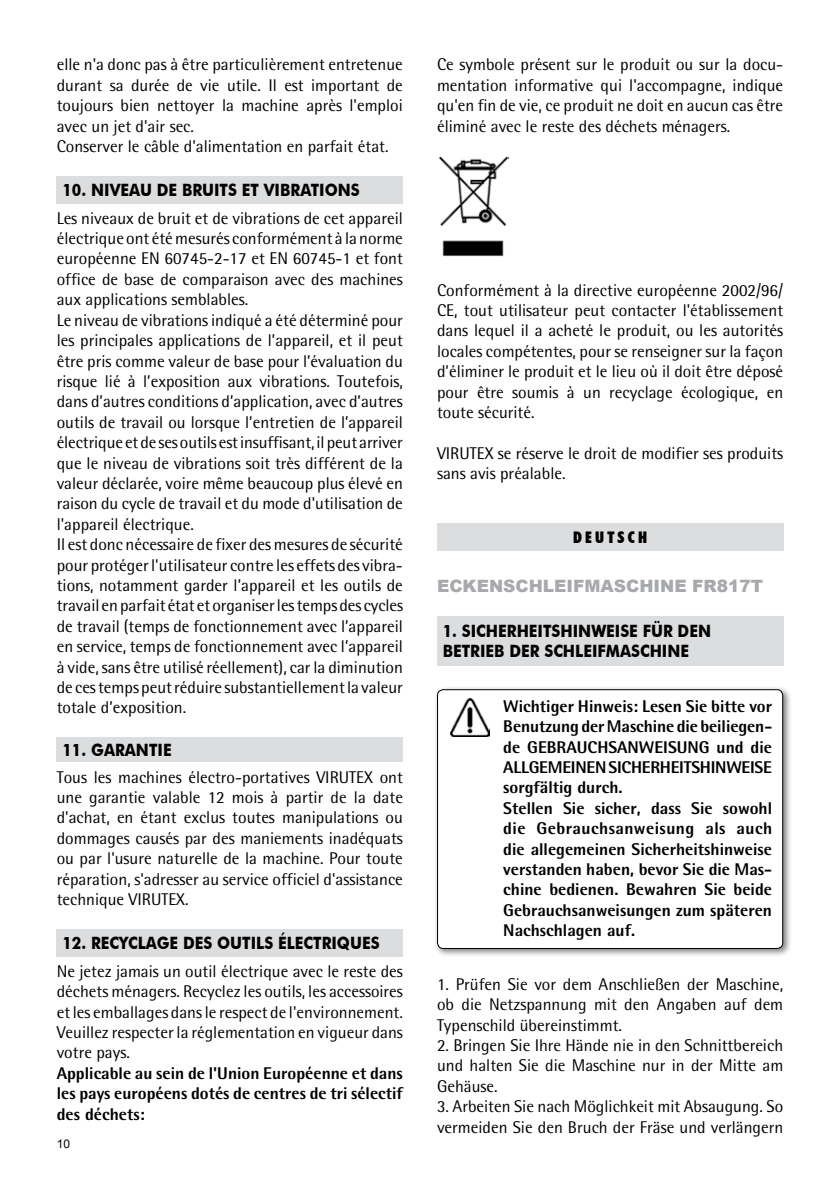
<style>
.page{position:relative;width:840px;height:1191px;background:#fff}
.page>*{position:absolute;margin:0;border:0;box-sizing:border-box;transform-origin:0 0}
.t1{font:17px/20.4px "Rotis Semi Sans";color:#000;text-align:justify}
.t2{font:800 17px/20.4px "Rotis Semi Sans";color:#000}
.t3{font:700 17px/20.4px "Futura BT";color:#000;scale:.9 1}
.t4{font:900 17px "Arial";color:#a7a9ac}
.t5{font:900 condensed 16px "Futura BT";letter-spacing:.2em;color:#000}
.t6{font:12px "Arial";color:#000}
</style>
<div class="page">
<img style="left:439px;top:156px;width:68px;height:101px">
<div style="left:437px;top:523px;width:345px;height:28px;background:#dcddde"></div>
<div style="left:437px;top:615px;width:345px;height:50px;background:#dcddde"></div>
<div style="left:433px;top:686px;width:358px;height:271px;background:#000;opacity:.5"></div>
<div style="left:437px;top:689px;width:345px;height:259px;background:#fff;border-radius:6px"></div>
<img style="left:450px;top:698px;width:39px;height:39px">
<div style="left:437px;top:689px;width:345px;height:260px;border:1px solid #000;border-radius:6px"></div>
<div style="left:57px;top:176px;width:345px;height:27px;background:#dcddde"></div>
<div style="left:57px;top:737px;width:345px;height:25px;background:#dcddde"></div>
<div style="left:57px;top:929px;width:345px;height:27px;background:#dcddde"></div>
<p class="t1" style="left:57px;top:54px;width:347px;text-align:left">elle n'a donc pas à être particulièrement entretenue durant sa durée de vie utile. Il est important de toujours bien nettoyer la machine après l'emploi avec un jet d'air sec.<br>Conserver le câble d'alimentation en parfait état.</p>
<p class="t3" style="left:62px;top:180px;width:332px">10. NIVEAU DE BRUITS ET VIBRATIONS</p>
<p class="t1" style="left:57px;top:208px;width:348px;text-align:left">Les niveaux de bruit et de vibrations de cet appareil électrique ont été mesurés conformément à la norme européenne EN 60745-2-17 et EN 60745-1 et font office de base de comparaison avec des machines aux applications semblables.<br>Le niveau de vibrations indiqué a été déterminé pour les principales applications de l’appareil, et il peut être pris comme valeur de base pour l’évaluation du risque lié à l’exposition aux vibrations. Toutefois, dans d’autres conditions d’application, avec d’autres outils de travail ou lorsque l’entretien de l’appareil électrique et de ses outils est insuffisant, il peut arriver que le niveau de vibrations soit très différent de la valeur déclarée, voire même beaucoup plus élevé en raison du cycle de travail et du mode d'utilisation de l'appareil électrique.<br>Il est donc nécessaire de fixer des mesures de sécurité pour protéger l'utilisateur contre les effets des vibra&shy;tions, notamment garder l’appareil et les outils de travail en parfait état et organiser les temps des cycles de travail (temps de fonctionnement avec l’appareil en service, temps de fonctionnement avec l’appareil à vide, sans être utilisé réellement), car la diminution de ces temps peut réduire substantiellement la valeur totale d’exposition.</p>
<p class="t3" style="left:62px;top:740px;width:123px">11. GARANTIE</p>
<p class="t1" style="left:57px;top:766px;width:347px">Tous les machines électro-portatives VIRUTEX ont une garantie valable 12 mois à partir de la date d'achat, en étant exclus toutes manipulations ou dommages causés par des maniements inadéquats ou par l'usure naturelle de la machine. Pour toute réparation, s'adresser au service officiel d'assistance technique VIRUTEX.</p>
<p class="t3" style="left:62px;top:932px;width:354px">12. RECYCLAGE DES OUTILS ÉLECTRIQUES</p>
<p class="t1" style="left:57px;top:960px;width:347px">Ne jetez jamais un outil électrique avec le reste des déchets ménagers. Recyclez les outils, les accessoires et les emballages dans le respect de l'environnement.<br>Veuillez respecter la réglementation en vigueur dans votre pays.</p>
<p class="t2" style="left:57px;top:1062px;width:347px;text-align:justify">Applicable au sein de l'Union Européenne et dans les pays européens dotés de centres de tri sélectif des déchets:</p>
<p class="t6" style="left:57px;top:1135px;width:15px">10</p>
<p class="t1" style="left:437px;top:54px;width:347px">Ce symbole présent sur le produit ou sur la docu&shy;mentation informative qui l'accompagne, indique qu'en fin de vie, ce produit ne doit en aucun cas être éliminé avec le reste des déchets ménagers.</p>
<p class="t1" style="left:437px;top:279px;width:347px">Conformément à la directive européenne 2002/96/ CE, tout utilisateur peut contacter l'établissement dans lequel il a acheté le produit, ou les autorités locales compétentes, pour se renseigner sur la façon d’éliminer le produit et le lieu où il doit être déposé pour être soumis à un recyclage écologique, en toute sécurité.</p>
<p class="t1" style="left:437px;top:443px;width:347px">VIRUTEX se réserve le droit de modifier ses produits sans avis préalable.</p>
<p class="t5" style="left:573px;top:528px;width:75px">DEUTSCH</p>
<p class="t4" style="left:437px;top:573px;width:327px">ECKENSCHLEIFMASCHINE FR817T</p>
<p class="t3" style="left:442px;top:620px;width:299px">1. SICHERHEITSHINWEISE FÜR DEN<br>BETRIEB DER SCHLEIFMASCHINE</p>
<p class="t2" style="left:503px;top:695px;width:270px">Wichtiger Hinweis: Lesen Sie bitte vor Benutzung der Maschine die beiliegen&shy;de GEBRAUCHSANWEISUNG und die ALLGEMEINEN SICHERHEITSHINWEISE sorgfältig durch.<br>Stellen Sie sicher, dass Sie sowohl die Gebrauchsanweisung als auch die allegemeinen Sicherheitshinweise verstanden haben, bevor Sie die Mas&shy;chine bedienen. Bewahren Sie beide Gebrauchsanweisungen zum späteren Nachschlagen auf.</p>
<p class="t1" style="left:437px;top:973px;width:347px">1. Prüfen Sie vor dem Anschließen der Maschine, ob die Netzspannung mit den Angaben auf dem Typenschild übereinstimmt.</p>
<p class="t1" style="left:437px;top:1035px;width:347px">2. Bringen Sie Ihre Hände nie in den Schnittbereich und halten Sie die Maschine nur in der Mitte am Gehäuse.</p>
<p class="t1" style="left:437px;top:1096px;width:347px">3. Arbeiten Sie nach Möglichkeit mit Absaugung. So vermeiden Sie den Bruch der Fräse und verlängern</p>
</div>
